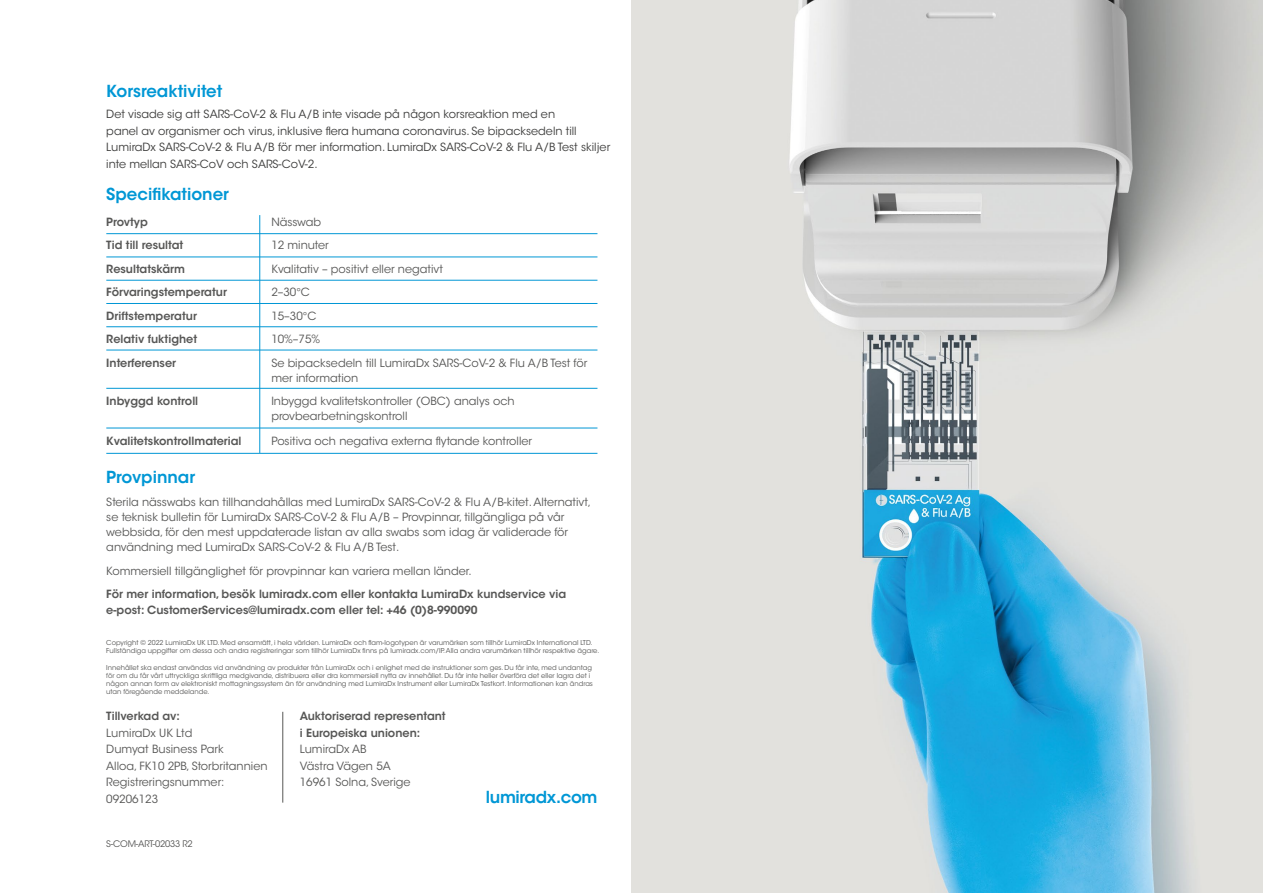
<style>
.page{position:relative;width:1263px;height:893px;background:#fff}
.page>*{position:absolute;margin:0;border:0;box-sizing:border-box;transform-origin:0 0}
.t1{font:600 16.5px "ITC Avant Garde Std";color:#0097d5}
.t2{font:600 16.5px "ITC Avant Garde Std";letter-spacing:-.02em;color:#0097d5}
.t3{font:11.25px/15px "ITC Avant Garde Std";color:#575756}
.t4{font:600 11.25px/16.5px "ITC Avant Garde Std";color:#575756}
.t5{font:11.25px/16.5px "ITC Avant Garde Std";color:#3c3c3b}
.t6{font:9px "ITC Avant Garde Std";letter-spacing:-.02em;color:#575756}
.t7{font:6.75px/8.2px "ITC Avant Garde Std";color:#575756}
</style>
<div class="page">
<img style="left:631px;top:0;width:632px;height:893px">
<hr style="left:106px;top:233px;width:491px;height:1px;background:#0097d5">
<hr style="left:106px;top:257px;width:491px;height:1px;background:#0097d5">
<hr style="left:106px;top:428px;width:491px;height:1px;background:#0097d5">
<hr style="left:106px;top:453px;width:491px;height:1px;background:#0097d5">
<hr style="left:106px;top:280px;width:491px;height:1px;background:#0097d5">
<hr style="left:106px;top:303px;width:491px;height:1px;background:#0097d5">
<hr style="left:106px;top:326px;width:491px;height:1px;background:#0097d5">
<hr style="left:106px;top:350px;width:491px;height:1px;background:#0097d5">
<hr style="left:106px;top:388px;width:491px;height:1px;background:#0097d5">
<hr style="left:259px;top:215px;width:1px;height:238px;background:#0097d5">
<hr style="left:282px;top:712px;width:1px;height:91px;background:#575756">
<p class="t1" style="left:106px;top:81px;width:118px">Korsreaktivitet</p>
<p class="t5" style="left:106px;top:106px;width:505px">Det visade sig att SARS-CoV-2 &amp; Flu A/B inte visade på någon korsreaktion med en<br>panel av organismer och virus, inklusive flera humana coronavirus. Se bipacksedeln till LumiraDx SARS‑CoV-2 &amp; Flu A/B för mer information. LumiraDx SARS-CoV-2 &amp; Flu A/B Test skiljer inte mellan SARS-CoV och SARS-CoV-2.</p>
<p class="t1" style="left:106px;top:184px;width:124px">Specifikationer</p>
<p class="t4" style="left:106px;top:214px;width:43px">Provtyp</p>
<p class="t3" style="left:271px;top:214px;width:51px">Nässwab</p>
<p class="t4" style="left:106px;top:237px;width:78px">Tid till resultat</p>
<p class="t3" style="left:271px;top:238px;width:59px">12 minuter</p>
<p class="t4" style="left:106px;top:261px;width:80px">Resultatskärm</p>
<p class="t3" style="left:271px;top:261px;width:173px">Kvalitativ – positivt eller negativt</p>
<p class="t4" style="left:106px;top:284px;width:122px">Förvaringstemperatur</p>
<p class="t3" style="left:271px;top:285px;width:40px">2–30°C</p>
<p class="t4" style="left:106px;top:308px;width:92px">Driftstemperatur</p>
<p class="t3" style="left:271px;top:308px;width:47px">15–30°C</p>
<p class="t4" style="left:106px;top:331px;width:92px">Relativ fuktighet</p>
<p class="t3" style="left:271px;top:332px;width:50px">10%–75%</p>
<p class="t4" style="left:106px;top:355px;width:71px">Interferenser</p>
<p class="t3" style="left:271px;top:355px;width:318px">Se bipacksedeln till LumiraDx SARS-CoV-2 &amp; Flu A/B Test för mer information</p>
<p class="t4" style="left:106px;top:393px;width:93px">Inbyggd kontroll</p>
<p class="t3" style="left:271px;top:394px;width:245px">Inbyggd kvalitetskontroller (OBC) analys och provbearbetningskontroll</p>
<p class="t4" style="left:106px;top:433px;width:137px">Kvalitetskontrollmaterial</p>
<p class="t3" style="left:271px;top:434px;width:262px">Positiva och negativa externa flytande kontroller</p>
<p class="t1" style="left:106px;top:467px;width:90px">Provpinnar</p>
<p class="t3" style="left:106px;top:495px;width:486px">Sterila nässwabs kan tillhandahållas med LumiraDx SARS-CoV-2 &amp; Flu A/B-kitet. Alternativt, se teknisk bulletin för LumiraDx SARS-CoV-2 &amp; Flu A/B – Provpinnar, tillgängliga på vår webbsida, för den mest uppdaterade listan av alla swabs som idag är validerade för användning med LumiraDx SARS-CoV-2 &amp; Flu A/B Test.</p>
<p class="t3" style="left:106px;top:563px;width:367px">Kommersiell tillgänglighet för provpinnar kan variera mellan länder.</p>
<p class="t4" style="left:106px;top:585px;width:461px">För mer information, besök lumiradx.com eller kontakta LumiraDx kundservice via e-post: CustomerServices@lumiradx.com eller tel: +46 (0)8-990090</p>
<p class="t7" style="left:106px;top:638px;width:495px">Copyright © 2022 LumiraDx UK LTD. Med ensamrätt, i hela världen. LumiraDx och flam-logotypen är varumärken som tillhör LumiraDx International LTD.<br>Fullständiga uppgifter om dessa och andra registreringar som tillhör LumiraDx finns på lumiradx.com/IP. Alla andra varumärken tillhör respektive ägare.</p>
<p class="t7" style="left:106px;top:663px;width:488px">Innehållet ska endast användas vid användning av produkter från LumiraDx och i enlighet med de instruktioner som ges. Du får inte, med undantag för om du får vårt uttryckliga skriftliga medgivande, distribuera eller dra kommersiell nytta av innehållet. Du får inte heller överföra det eller lagra det i någon annan form av elektroniskt mottagningssystem än för användning med LumiraDx Instrument eller LumiraDx Testkort. Informationen kan ändras utan föregående meddelande.</p>
<p class="t4" style="left:106px;top:708px;width:75px">Tillverkad av:</p>
<p class="t3" style="left:106px;top:725px;width:88px">LumiraDx UK Ltd</p>
<p class="t3" style="left:106px;top:742px;width:119px">Dumyat Business Park</p>
<p class="t3" style="left:106px;top:758px;width:163px">Alloa, FK10 2PB, Storbritannien</p>
<p class="t3" style="left:106px;top:774px;width:120px;line-height:16.5px">Registreringsnummer:<br>09206123</p>
<p class="t6" style="left:106px;top:838px;width:88px">S-COM-ART-02033 R2</p>
<p class="t4" style="left:300px;top:708px;width:147px">Auktoriserad representant i Europeiska unionen:</p>
<p class="t3" style="left:300px;top:742px;width:68px">LumiraDx AB</p>
<p class="t3" style="left:300px;top:758px;width:93px">Västra Vägen 5A</p>
<p class="t3" style="left:300px;top:775px;width:112px">16961 Solna, Sverige</p>
<p class="t2" style="left:486px;top:786px;width:113px">lumiradx.com</p>
</div>
